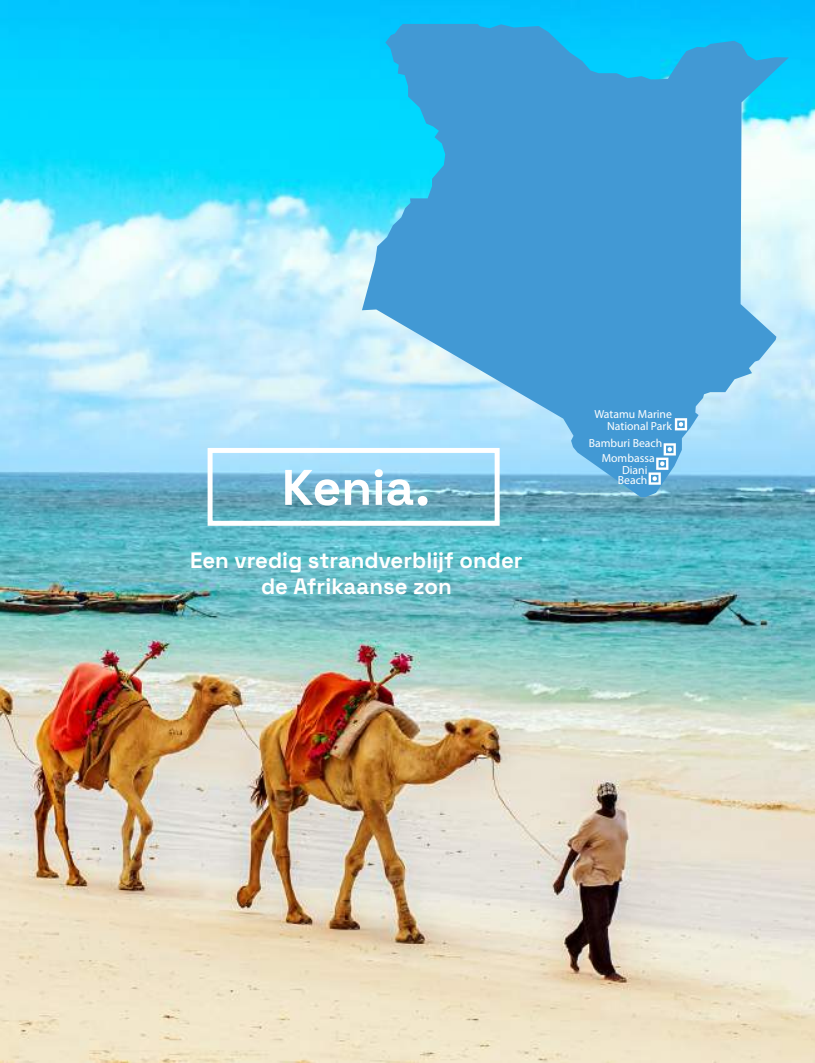
<style>
.page{position:relative;width:815px;height:1063px;background:#fff}
.page>*{position:absolute;margin:0;border:0;box-sizing:border-box;transform-origin:0 0}
.t1{font:300 50px "Space Grotesk";color:#fff}
.t2{font:300 22.25px/26.6px "Space Grotesk";color:#fff;text-align:center}
.t3{font:11.75px/11.8px "Rubik Roman";color:#fff;text-align:center}
.s1{font-size:60px}
</style>
<div class="page">
<img style="left:0;top:0;width:815px;height:1063px">
<div style="left:208px;top:448px;width:292px;height:78px;border:5px solid #fff"></div>
<svg style="left:362px;top:24px;width:427px;height:473px;background:#5ab2e1"></svg>
<svg style="left:675px;top:418px;width:12px;height:12px"></svg>
<svg style="left:649px;top:443px;width:27px;height:42px"></svg>
<h1 class="t1" style="left:282px;top:451px;width:151px">Kenia<span class="s1">.</span></h1>
<h2 class="t2" style="left:190px;top:545px;width:334px">Een vredig strandverblijf onder de Afrikaanse zon</h2>
<p class="t3" style="left:594px;top:408px;width:79px;text-align:right">Watamu Marine<br>National Park</p>
<p class="t3" style="left:589px;top:436px;width:75px;line-height:14.4px">Bamburi Beach<br>Mombassa</p>
<p class="t3" style="left:618px;top:464px;width:31px;line-height:10.2px">Diani<br>Beach</p>
</div>
